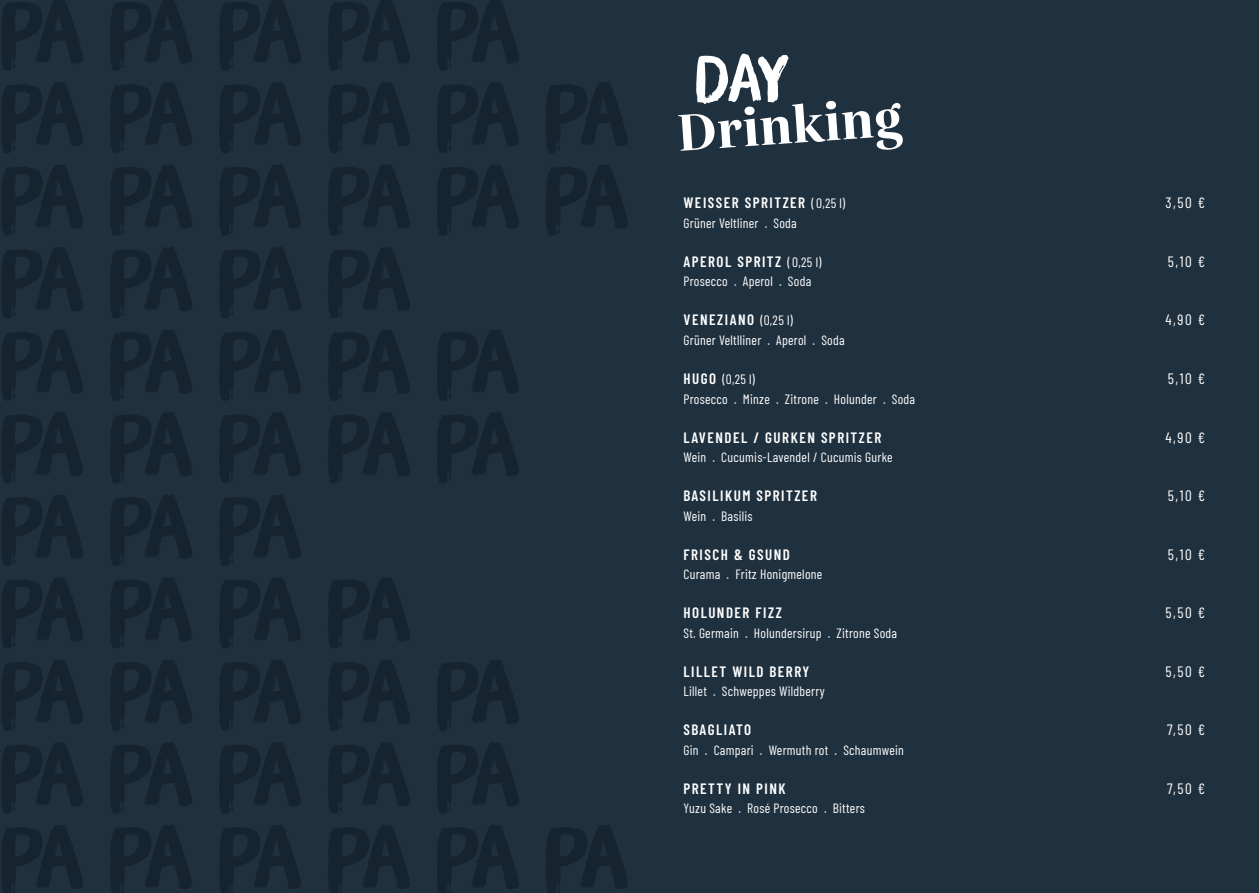
<style>
.page{position:relative;width:1259px;height:893px;background:#1f303e}
.page>*{position:absolute;margin:0;border:0;box-sizing:border-box;transform-origin:0 0}
.t1{font:61.5px "Brush Up";color:#fff}
.t2{font:700 52.5px "Gabriela";color:#fff}
.t3{font:600 15px "Barlow Condensed";letter-spacing:.1em;color:#fff}
.t4{font:15px "Barlow Condensed";letter-spacing:.1em;color:#fff}
.t5{font:13.5px "Barlow Condensed";letter-spacing:.02em;color:#fff}
.s1{font-weight:400;font-size:13.5px}
.s2{font-weight:600;font-size:15px}
</style>
<div class="page">
<h1 class="t1" style="left:695px;top:43px;width:95px">DAY</h1>
<h2 class="t2" style="left:675px;top:101px;width:226px;rotate:-4deg">Drinking</h2>
<p class="t3" style="left:683px;top:192px;width:163px">WEISSER SPRITZER <span class="s1">(0,25 l)</span></p>
<p class="t4" style="left:1165px;top:192px;width:41px">3,50 €</p>
<p class="t5" style="left:683px;top:213px;width:115px">Grüner Veltliner . Soda</p>
<p class="t3" style="left:683px;top:251px;width:139px">APEROL SPRITZ <span class="s1">(0,25 l)</span></p>
<p class="t4" style="left:1168px;top:251px;width:39px">5,10 €</p>
<p class="t5" style="left:683px;top:272px;width:129px">Prosecco . Aperol . Soda</p>
<p class="t3" style="left:683px;top:309px;width:111px">VENEZIANO <span class="s1">(0,25 l)</span></p>
<p class="t4" style="left:1165px;top:309px;width:41px">4,90 €</p>
<p class="t5" style="left:683px;top:330px;width:163px">Grüner Veltlliner . Aperol . Soda</p>
<p class="t5" style="left:683px;top:369px;width:73px"><span class="s2">HUGO</span> (0,25 l)</p>
<p class="t4" style="left:1168px;top:368px;width:39px">5,10 €</p>
<p class="t5" style="left:683px;top:389px;width:233px">Prosecco . Minze . Zitrone . Holunder . Soda</p>
<p class="t3" style="left:683px;top:426px;width:199px">LAVENDEL / GURKEN SPRITZER</p>
<p class="t4" style="left:1165px;top:426px;width:41px">4,90 €</p>
<p class="t5" style="left:683px;top:447px;width:211px">Wein . Cucumis-Lavendel / Cucumis Gurke</p>
<p class="t3" style="left:683px;top:485px;width:135px">BASILIKUM SPRITZER</p>
<p class="t4" style="left:1168px;top:485px;width:39px">5,10 €</p>
<p class="t5" style="left:683px;top:506px;width:71px">Wein . Basilis</p>
<p class="t3" style="left:683px;top:543px;width:108px">FRISCH &amp; GSUND</p>
<p class="t4" style="left:1168px;top:543px;width:39px">5,10 €</p>
<p class="t5" style="left:683px;top:564px;width:140px">Curama . Fritz Honigmelone</p>
<p class="t3" style="left:683px;top:602px;width:100px">HOLUNDER FIZZ</p>
<p class="t4" style="left:1165px;top:602px;width:41px">5,50 €</p>
<p class="t5" style="left:683px;top:623px;width:215px">St. Germain . Holundersirup . Zitrone Soda</p>
<p class="t3" style="left:683px;top:660px;width:127px">LILLET WILD BERRY</p>
<p class="t4" style="left:1165px;top:660px;width:41px">5,50 €</p>
<p class="t5" style="left:683px;top:681px;width:143px">Lillet . Schweppes Wildberry</p>
<p class="t3" style="left:683px;top:719px;width:69px">SBAGLIATO</p>
<p class="t4" style="left:1167px;top:719px;width:39px">7,50 €</p>
<p class="t5" style="left:683px;top:740px;width:222px">Gin . Campari . Wermuth rot . Schaumwein</p>
<p class="t3" style="left:683px;top:777px;width:104px">PRETTY IN PINK</p>
<p class="t4" style="left:1167px;top:777px;width:39px">7,50 €</p>
<p class="t5" style="left:683px;top:798px;width:183px">Yuzu Sake . Rosé Prosecco . Bitters</p>
</div>
